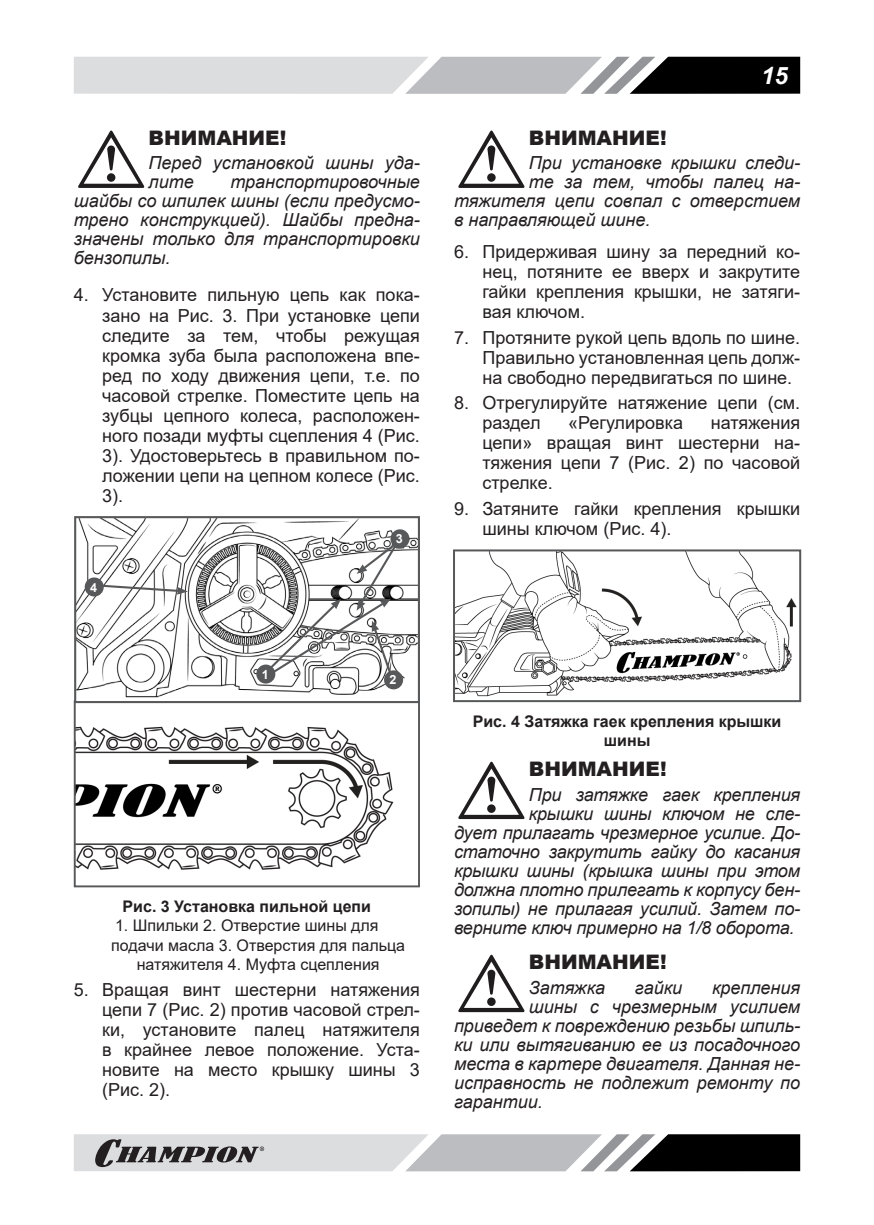
<style>
.page{position:relative;width:874px;height:1225px;background:#fff}
.page>*{position:absolute;margin:0;border:0;box-sizing:border-box;transform-origin:0 0}
.t1{font:italic 700 24px "Arial";color:#fff}
.t2{font:900 20px "Arial";color:#231f20}
.p_list{font:18px/20px "Arial";color:#231f20;text-align:justify}
.p{font:italic 18px/19px "Arial";color:#231f20}
.pic_list_center{font:16px "Arial";color:#231f20}
.pic_h_centr{font:700 16px/19.2px "Arial";color:#231f20;text-align:center}
.t3{font:700 12.6px "Arial";color:#fff}
</style>
<div class="page">
<svg style="left:74px;top:57px;width:725px;height:37px"></svg>
<svg style="left:74px;top:1134px;width:725px;height:37px"></svg>
<svg style="left:78px;top:130px;width:67px;height:58px"></svg>
<img style="left:77px;top:703px;width:340px;height:167px">
<div style="left:74px;top:700px;width:346px;height:187px;border:2px solid #57585a"></div>
<svg style="left:77px;top:519px;width:340px;height:179px"></svg>
<div style="left:74px;top:516px;width:346px;height:187px;border:2px solid #57585a"></div>
<div style="left:85px;top:577px;width:19px;height:19px;background:#57585a;border-radius:50%"></div>
<svg style="left:101px;top:583px;width:87px;height:11px"></svg>
<svg style="left:261px;top:538px;width:141px;height:147px"></svg>
<div style="left:390px;top:529px;width:19px;height:19px;background:#57585a;border-radius:50%"></div>
<div style="left:384px;top:670px;width:19px;height:19px;background:#57585a;border-radius:50%"></div>
<div style="left:256px;top:664px;width:19px;height:19px;background:#57585a;border-radius:50%"></div>
<svg style="left:458px;top:130px;width:67px;height:58px"></svg>
<img style="left:456px;top:552px;width:341px;height:145px">
<div style="left:453px;top:549px;width:347px;height:153px;border:2px solid #57585a"></div>
<svg style="left:458px;top:761px;width:67px;height:59px"></svg>
<svg style="left:458px;top:954px;width:67px;height:59px"></svg>
<p class="t2" style="left:148px;top:123px;width:139px">ВНИМАНИЕ!</p>
<p class="p" style="left:148px;top:154px;width:273px">Перед установкой шины уда&shy;лите</p>
<p class="p" style="left:74px;top:173px;width:347px;text-align:justify;text-indent:156px">транспортировочные шайбы со шпилек шины (если предусмо&shy;трено конструкцией). Шайбы предна&shy;значены только для транспортировки бензопилы.</p>
<p class="p_list" style="left:102px;top:285px;width:319px;text-indent:-28px">4. Установите пильную цепь как пока&shy;зано на Рис. 3. При установке цепи следите за тем, чтобы режущая кромка зуба была расположена впе&shy;ред по ходу движения цепи, т.е. по часовой стрелке. Поместите цепь на зубцы цепного колеса, расположен&shy;ного позади муфты сцепления 4 (Рис.<br>3). Удостоверьтесь в правильном по&shy;ложении цепи на цепном колесе (Рис.<br>3).</p>
<p class="t3" style="left:90px;top:578px;width:8px">4</p>
<p class="t3" style="left:261px;top:665px;width:8px">1</p>
<p class="t3" style="left:395px;top:530px;width:8px">3</p>
<p class="t3" style="left:389px;top:671px;width:8px">2</p>
<p class="pic_h_centr" style="left:122px;top:897px;width:250px">Рис. 3 Установка пильной цепи</p>
<p class="pic_list_center" style="left:115px;top:914px;width:265px">1. Шпильки 2. Отверстие шины для</p>
<p class="pic_list_center" style="left:111px;top:934px;width:295px">подачи масла 3. Отверстия для пальца</p>
<p class="pic_list_center" style="left:137px;top:953px;width:244px">натяжителя 4. Муфта сцепления</p>
<p class="p_list" style="left:102px;top:979px;width:319px;text-indent:-28px">5. Вращая винт шестерни натяжения цепи 7 (Рис. 2) против часовой стрел&shy;ки, установите палец натяжителя в крайнее левое положение. Уста&shy;новите на место крышку шины 3 (Рис. 2).</p>
<h1 class="t1" style="left:760px;top:59px;width:28px">15</h1>
<p class="t2" style="left:528px;top:123px;width:139px">ВНИМАНИЕ!</p>
<p class="p" style="left:528px;top:154px;width:273px">При установке крышки следи-</p>
<p class="p" style="left:528px;top:173px;width:273px">те за тем, чтобы палец на-</p>
<p class="p" style="left:454px;top:192px;width:347px">тяжителя цепи совпал с отверстием</p>
<p class="p" style="left:454px;top:211px;width:198px">в направляющей шине.</p>
<p class="p_list" style="left:482px;top:241px;width:319px;text-indent:-28px">6. Придерживая шину за передний ко&shy;нец, потяните ее вверх и закрутите гайки крепления крышки, не затяги&shy;вая ключом.</p>
<p class="p_list" style="left:482px;top:327px;width:319px;text-indent:-28px">7. Протяните рукой цепь вдоль по шине.<br>Правильно установленная цепь долж&shy;на свободно передвигаться по шине.</p>
<p class="p_list" style="left:482px;top:393px;width:319px;text-indent:-28px">8. Отрегулируйте натяжение цепи (см. раздел</p>
<p class="p_list" style="left:568px;top:413px;width:116px">«Регулировка</p>
<p class="p_list" style="left:482px;top:413px;width:319px;text-indent:228px">натяжения цепи» вращая винт шестерни на&shy;тяжения цепи 7 (Рис. 2) по часовой стрелке.</p>
<p class="p_list" style="left:482px;top:498px;width:319px;text-indent:-28px">9. Затяните гайки крепления крышки шины ключом (Рис. 4).</p>
<p class="pic_h_centr" style="left:472px;top:712px;width:310px">Рис. 4 Затяжка гаек крепления крышки шины</p>
<p class="t2" style="left:528px;top:754px;width:139px">ВНИМАНИЕ!</p>
<p class="p" style="left:528px;top:785px;width:273px">При затяжке гаек крепления</p>
<p class="p" style="left:528px;top:804px;width:273px">крышки шины ключом не сле-</p>
<p class="p" style="left:454px;top:823px;width:347px">дует прилагать чрезмерное усилие. До-</p>
<p class="p" style="left:454px;top:842px;width:347px">статочно закрутить гайку до касания</p>
<p class="p" style="left:454px;top:861px;width:347px">крышки шины (крышка шины при этом</p>
<p class="p" style="left:454px;top:880px;width:347px">должна плотно прилегать к корпусу бен-</p>
<p class="p" style="left:454px;top:899px;width:347px">зопилы) не прилагая усилий. Затем по-</p>
<p class="p" style="left:454px;top:918px;width:342px">верните ключ примерно на 1/8 оборота.</p>
<p class="t2" style="left:528px;top:947px;width:139px">ВНИМАНИЕ!</p>
<p class="p" style="left:528px;top:978px;width:78px">Затяжка</p>
<p class="p" style="left:634px;top:978px;width:49px">гайки</p>
<p class="p" style="left:711px;top:978px;width:90px">крепления</p>
<p class="p" style="left:528px;top:997px;width:273px">шины с чрезмерным усилием</p>
<p class="p" style="left:454px;top:1016px;width:347px">приведет к повреждению резьбы шпиль-</p>
<p class="p" style="left:454px;top:1035px;width:347px">ки или вытягиванию ее из посадочного</p>
<p class="p" style="left:454px;top:1054px;width:347px">места в картере двигателя. Данная не-</p>
<p class="p" style="left:454px;top:1073px;width:347px">исправность не подлежит ремонту по</p>
<p class="p" style="left:454px;top:1092px;width:90px">гарантии.</p>
</div>
